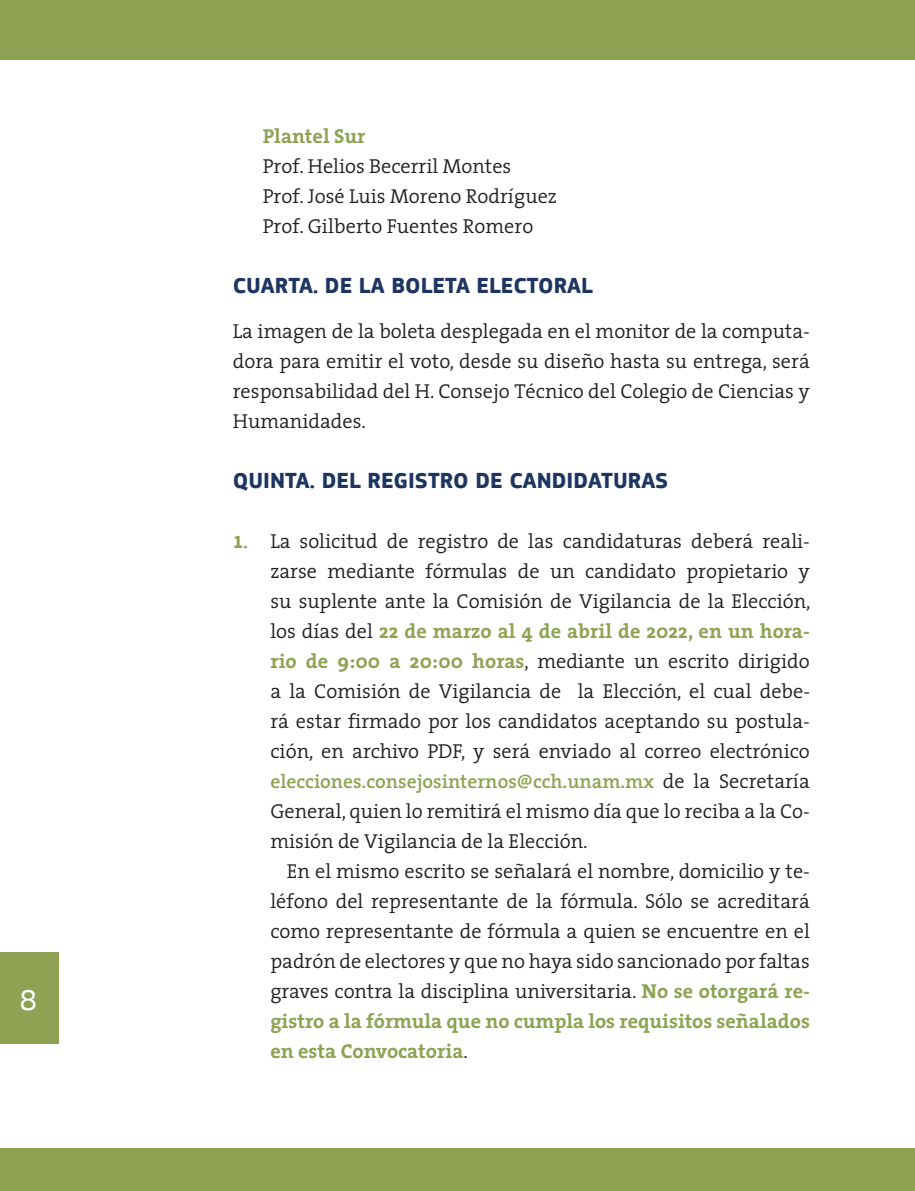
<style>
.page{position:relative;width:915px;height:1191px;background:#fff}
.page>*{position:absolute;margin:0;border:0;box-sizing:border-box;transform-origin:0 0}
.t1{font:30px "PF Square Sans Pro";color:#fff}
.t2{font:700 22.5px "PF Square Sans Pro";color:#1d3560}
.t3{font:300 20.25px/30px "The Serif";color:#231f20;text-align:justify}
.t4{font:700 20.25px "The Serif";color:#8fa253}
.t5{font:600 19.5px "The Serif";color:#8fa253}
.s1{font-family:"PF Square Sans Pro";font-weight:700;font-size:18px;color:#8fa253}
.s2{font-weight:700;color:#8fa253}
.s3{font-weight:300;font-size:20.25px;color:#231f20}
</style>
<div class="page">
<div style="left:0;top:952px;width:58px;height:92px;background:#8fa253"></div>
<div style="left:0;top:0;width:914px;height:60px;background:#8fa253"></div>
<div style="left:0;top:1147px;width:914px;height:44px;background:#8fa253"></div>
<h1 class="t1" style="left:20px;top:982px;width:18px">8</h1>
<p class="t4" style="left:263px;top:119px;width:104px">Plantel Sur</p>
<p class="t3" style="left:263px;top:150px;width:295px;text-align:left">Prof. Helios Becerril Montes<br>Prof. José Luis Moreno Rodríguez<br>Prof. Gilberto Fuentes Romero</p>
<p class="t2" style="left:233px;top:272px;width:361px">CUARTA. DE LA BOLETA ELECTORAL</p>
<p class="t3" style="left:233px;top:315px;width:578px">La imagen de la boleta desplegada en el monitor de la computa&shy;dora para emitir el voto, desde su diseño hasta su entrega, será responsabilidad del H. Consejo Técnico del Colegio de Ciencias y Humanidades.</p>
<p class="t2" style="left:233px;top:467px;width:437px">QUINTA. DEL REGISTRO DE CANDIDATURAS</p>
<p class="t3" style="left:270px;top:525px;width:541px;text-indent:-38px"><span class="s1">1.</span> La solicitud de registro de las candidaturas deberá reali&shy;zarse mediante fórmulas de un candidato propietario y su suplente ante la Comisión de Vigilancia de la Elección, los días del <span class="s2">22 de marzo al 4 de abril de 2022, en un hora&shy;rio de 9:00 a 20:00 horas</span>, mediante un escrito dirigido a la Comisión de Vigilancia de la Elección, el cual debe&shy;rá estar firmado por los candidatos aceptando su postula&shy;ción, en archivo PDF, y será enviado al correo electrónico</p>
<p class="t5" style="left:270px;top:765px;width:541px">elecciones.consejosinternos@cch.unam.mx <span class="s3">de la Secretaría</span></p>
<p class="t3" style="left:270px;top:795px;width:541px">General, quien lo remitirá el mismo día que lo reciba a la Co&shy;misión de Vigilancia de la Elección.</p>
<p class="t3" style="left:270px;top:855px;width:541px;text-indent:17px">En el mismo escrito se señalará el nombre, domicilio y te&shy;léfono del representante de la fórmula. Sólo se acreditará como representante de fórmula a quien se encuentre en el padrón de electores y que no haya sido sancionado por faltas graves contra la disciplina universitaria. <span class="s2">No se otorgará re&shy;gistro a la fórmula que no cumpla los requisitos señalados en esta Convocatoria</span>.</p>
</div>
